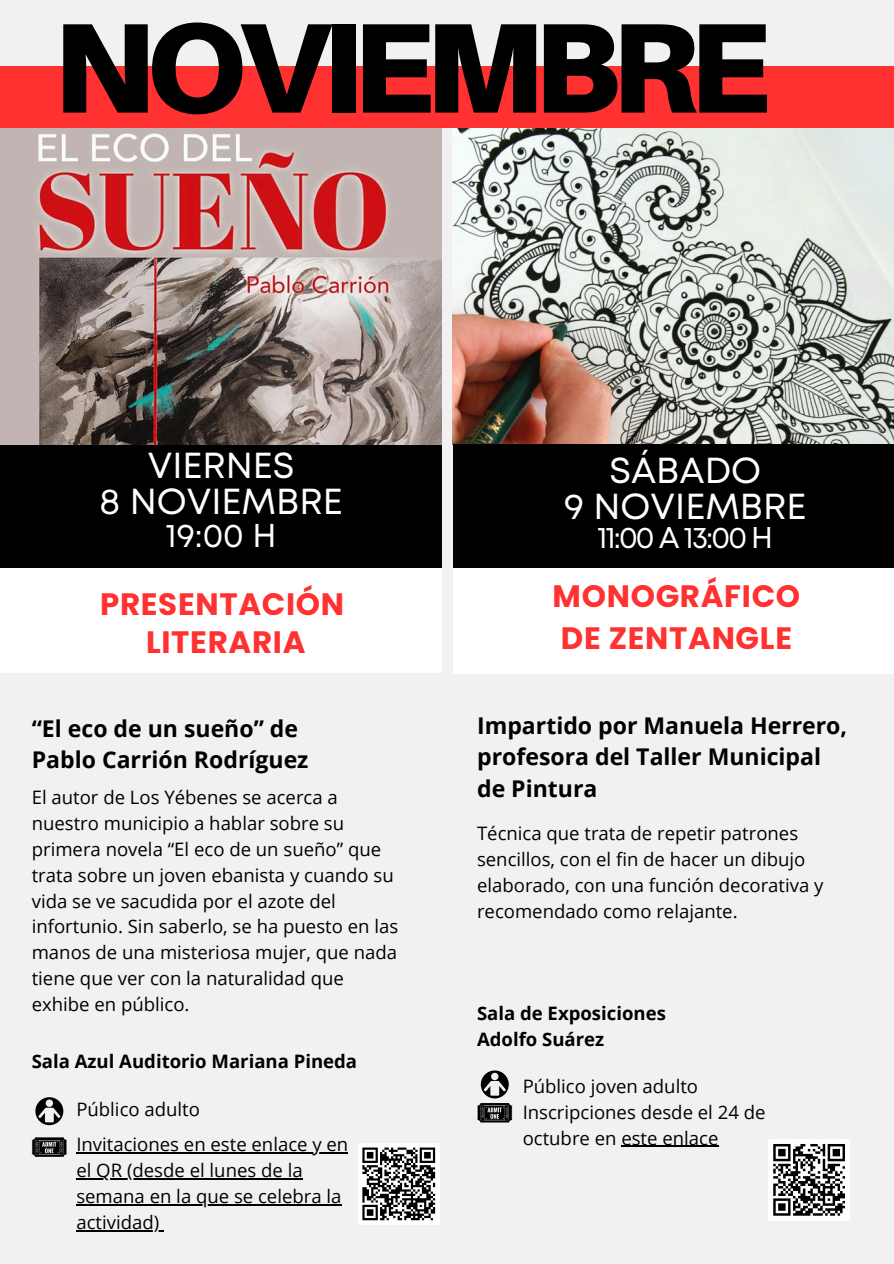
<style>
.page{position:relative;width:894px;height:1264px;background:#fff}
.page>*{position:absolute;margin:0;border:0;box-sizing:border-box;transform-origin:0 0}
.t1{font:900 127.8px "Aileron";letter-spacing:-.075em;color:#000}
.t2{font:36.15px/36px "Mont";color:#fff;text-align:center}
.t3{font:33px "Mont";color:#fff}
.t4{font:700 30.9px/42.8px "Poppins";letter-spacing:.02em;color:#ff3131}
.t5{font:30px "Mont";letter-spacing:-.06em;color:#fff}
.t6{font:700 23.1px/31.5px "Open Sans";color:#000}
.t7{font:18.6px/25.8px "Open Sans";color:#000}
.t8{font:700 18.6px/25.8px "Open Sans";color:#000}
</style>
<div class="page">
<div style="left:0;top:0;width:893px;height:1263px;background:#f1f1f1"></div>
<div style="left:0;top:567px;width:441px;height:106px;background:#fff"></div>
<div style="left:0;top:439px;width:441px;height:128px;background:#000"></div>
<img style="left:0;top:128px;width:441px;height:316px">
<img style="left:452px;top:128px;width:441px;height:316px">
<div style="left:453px;top:562px;width:440px;height:111px;background:#fff"></div>
<div style="left:453px;top:444px;width:440px;height:123px;background:#000"></div>
<svg style="left:477px;top:1070px;width:35px;height:52px"></svg>
<div style="left:0;top:66px;width:893px;height:62px;background:#ff3131"></div>
<svg style="left:32px;top:1137px;width:35px;height:19px"></svg>
<svg style="left:35px;top:1097px;width:28px;height:28px"></svg>
<hr style="left:621px;top:1145px;width:97px;height:1px;background:#000">
<hr style="left:76px;top:1152px;width:272px;height:1px;background:#000">
<hr style="left:76px;top:1178px;width:51px;height:1px;background:#000">
<hr style="left:127px;top:1178px;width:175px;height:1px;background:#000">
<hr style="left:76px;top:1204px;width:265px;height:1px;background:#000">
<hr style="left:76px;top:1230px;width:83px;height:1px;background:#000">
<div style="left:358px;top:1143px;width:81px;height:81px;background:#fff"></div>
<svg style="left:362px;top:1147px;width:74px;height:74px"></svg>
<div style="left:768px;top:1138px;width:81px;height:82px;background:#fff"></div>
<svg style="left:773px;top:1144px;width:72px;height:72px"></svg>
<h6 class="t1" style="left:53px;top:-11px;width:719px">NOVIEMBRE</h6>
<p class="t2" style="left:99px;top:450px;width:245px">VIERNES<br>8 NOVIEMBRE</p>
<p class="t3" style="left:166px;top:523px;width:112px">19:00 H</p>
<h2 class="t4" style="left:100px;top:585px;width:245px;line-height:38.2px;text-align:center">PRESENTACIÓN<br>LITERARIA</h2>
<h5 class="t6" style="left:32px;top:712px;width:278px">“El eco de un sueño” de<br>Pablo Carrión Rodríguez</h5>
<p class="t7" style="left:32px;top:783px;width:368px">El autor de Los Yébenes se acerca a nuestro municipio a hablar sobre su primera novela “El eco de un sueño” que trata sobre un joven ebanista y cuando su vida se ve sacudida por el azote del infortunio. Sin saberlo, se ha puesto en las manos de una misteriosa mujer, que nada tiene que ver con la naturalidad que exhibe en público.</p>
<p class="t8" style="left:32px;top:1048px;width:327px">Sala Azul Auditorio Mariana Pineda</p>
<p class="t7" style="left:76px;top:1096px;width:125px">Público adulto</p>
<p class="t7" style="left:76px;top:1131px;width:273px">Invitaciones en este enlace y en</p>
<h6 class="t7" style="left:76px;top:1157px;width:228px">el QR (desde el lunes de la</h6>
<p class="t7" style="left:76px;top:1182px;width:266px">semana en la que se celebra la</p>
<p class="t7" style="left:76px;top:1208px;width:84px">actividad)</p>
<p class="t2" style="left:564px;top:455px;width:244px">SÁBADO<br>9 NOVIEMBRE</p>
<p class="t5" style="left:597px;top:526px;width:177px">11:00 A 13:00 H</p>
<h1 class="t4" style="left:552px;top:574px;width:249px">MONOGRÁFICO<br>DE ZENTANGLE</h1>
<h3 class="t6" style="left:477px;top:709px;width:371px">Impartido por Manuela Herrero, profesora del Taller Municipal de Pintura</h3>
<h2 class="t7" style="left:477px;top:819px;width:330px">Técnica que trata de repetir patrones sencillos, con el fin de hacer un dibujo</h2>
<h4 class="t7" style="left:477px;top:871px;width:348px">elaborado, con una función decorativa y recomendado como relajante.</h4>
<p class="t8" style="left:477px;top:999px;width:190px">Sala de Exposiciones<br>Adolfo Suárez</p>
<h3 class="t7" style="left:522px;top:1072px;width:177px">Público joven adulto</h3>
<h5 class="t7" style="left:522px;top:1098px;width:244px">Inscripciones desde el 24 de octubre en este enlace</h5>
</div>
